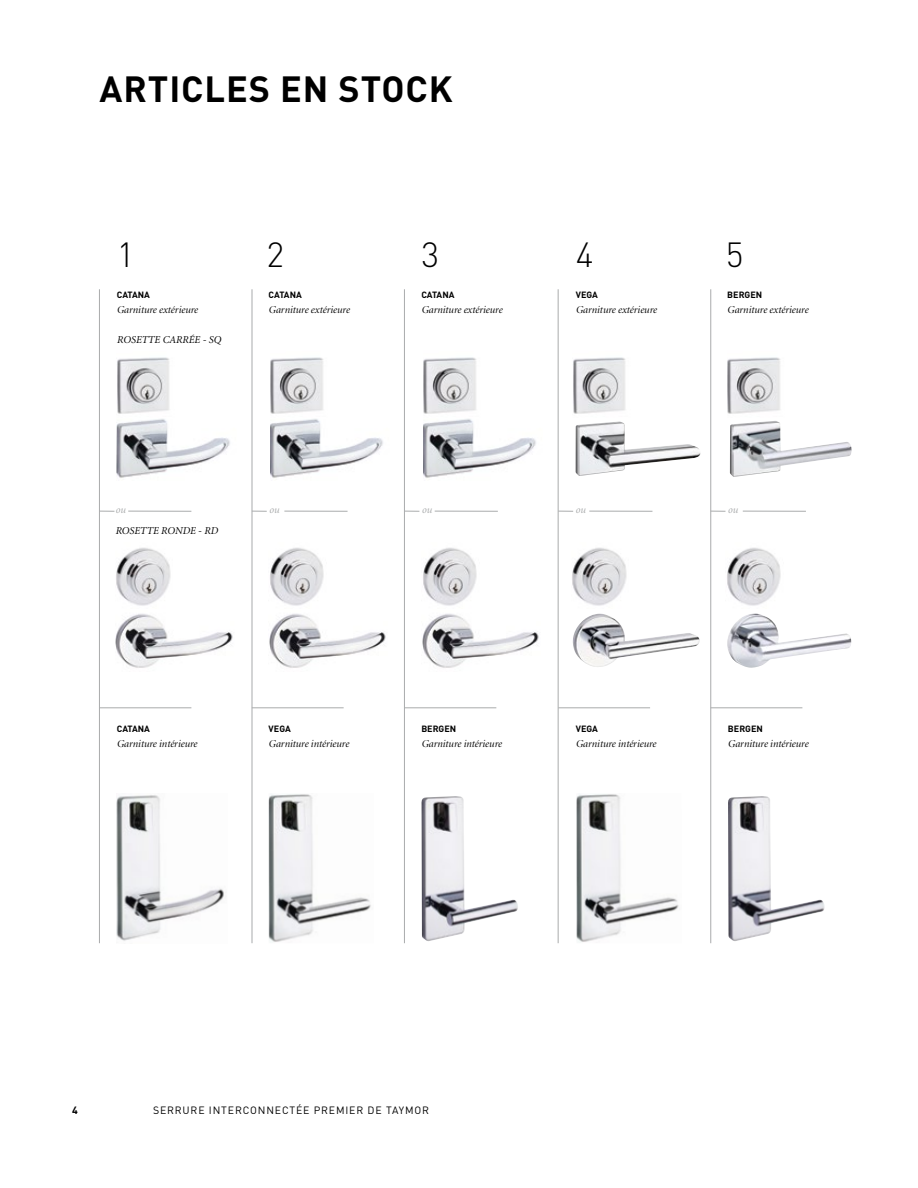
<style>
.page{position:relative;width:918px;height:1188px;background:#fff}
.page>*{position:absolute;margin:0;border:0;box-sizing:border-box;transform-origin:0 0}
.t1{font:700 36px "DIN";letter-spacing:.025em;color:#000}
.t2{font:300 34.5px "DIN";color:#000}
.t3{font:italic 10.5px "Minion Display";color:#000}
.t4{font:10.5px "DIN";letter-spacing:.08em;color:#000}
.t5{font:italic 10.5px "Minion";color:#000}
.t6{font:italic 10.5px "Minion";letter-spacing:-.005em;color:#a9abac}
.t7{font:700 10.5px "DIN";color:#000}
.t8{font:700 9px "DIN";color:#000}
</style>
<div class="page">
<img style="left:117px;top:795px;width:107px;height:146px">
<img style="left:576px;top:794px;width:103px;height:148px">
<img style="left:728px;top:796px;width:97px;height:145px">
<hr style="left:252px;top:289px;width:1px;height:654px;background:#a9abac">
<hr style="left:404px;top:289px;width:1px;height:654px;background:#a9abac">
<hr style="left:558px;top:289px;width:1px;height:654px;background:#a9abac">
<hr style="left:711px;top:289px;width:1px;height:654px;background:#a9abac">
<hr style="left:99px;top:289px;width:1px;height:654px;background:#a9abac">
<hr style="left:100px;top:708px;width:91px;height:1px;background:#a9abac">
<hr style="left:252px;top:708px;width:92px;height:1px;background:#a9abac">
<hr style="left:405px;top:708px;width:91px;height:1px;background:#a9abac">
<hr style="left:558px;top:708px;width:92px;height:1px;background:#a9abac">
<hr style="left:711px;top:708px;width:91px;height:1px;background:#a9abac">
<img style="left:575px;top:421px;width:126px;height:55px">
<img style="left:730px;top:421px;width:122px;height:56px">
<img style="left:573px;top:357px;width:53px;height:57px">
<img style="left:727px;top:357px;width:53px;height:57px">
<img style="left:727px;top:613px;width:125px;height:55px">
<img style="left:572px;top:614px;width:128px;height:53px">
<img style="left:117px;top:419px;width:113px;height:59px">
<img style="left:117px;top:357px;width:53px;height:57px">
<img style="left:115px;top:614px;width:118px;height:54px">
<img style="left:116px;top:547px;width:55px;height:59px">
<img style="left:270px;top:419px;width:113px;height:59px">
<img style="left:270px;top:357px;width:53px;height:57px">
<img style="left:269px;top:614px;width:117px;height:54px">
<img style="left:270px;top:547px;width:54px;height:59px">
<img style="left:423px;top:419px;width:113px;height:59px">
<img style="left:423px;top:357px;width:53px;height:57px">
<img style="left:422px;top:614px;width:117px;height:54px">
<img style="left:423px;top:547px;width:54px;height:59px">
<img style="left:572px;top:547px;width:55px;height:59px">
<img style="left:727px;top:547px;width:54px;height:59px">
<svg style="left:100px;top:511px;width:14px;height:1px"></svg>
<svg style="left:252px;top:511px;width:15px;height:1px"></svg>
<svg style="left:405px;top:511px;width:14px;height:1px"></svg>
<svg style="left:558px;top:511px;width:15px;height:1px"></svg>
<svg style="left:711px;top:511px;width:14px;height:1px"></svg>
<hr style="left:128px;top:511px;width:63px;height:1px;background:#a9abac">
<hr style="left:284px;top:511px;width:64px;height:1px;background:#a9abac">
<hr style="left:435px;top:511px;width:63px;height:1px;background:#a9abac">
<hr style="left:589px;top:511px;width:63px;height:1px;background:#a9abac">
<hr style="left:743px;top:511px;width:63px;height:1px;background:#a9abac">
<img style="left:269px;top:794px;width:102px;height:148px">
<img style="left:421px;top:796px;width:97px;height:145px">
<h1 class="t1" style="left:100px;top:65px;width:355px">ARTICLES EN STOCK</h1>
<h2 class="t2" style="left:117px;top:233px;width:19px">1</h2>
<h2 class="t2" style="left:267px;top:233px;width:19px">2</h2>
<h2 class="t2" style="left:421px;top:233px;width:19px">3</h2>
<h2 class="t2" style="left:576px;top:233px;width:19px">4</h2>
<h2 class="t2" style="left:726px;top:233px;width:19px">5</h2>
<p class="t8" style="left:727px;top:289px;width:36px">BERGEN</p>
<p class="t3" style="left:727px;top:305px;width:82px">Garniture extérieure</p>
<p class="t8" style="left:117px;top:289px;width:35px">CATANA</p>
<p class="t3" style="left:117px;top:305px;width:82px">Garniture extérieure</p>
<p class="t5" style="left:117px;top:334px;width:106px">ROSETTE CARRÉE - SQ</p>
<p class="t8" style="left:269px;top:289px;width:35px">CATANA</p>
<p class="t3" style="left:269px;top:305px;width:82px">Garniture extérieure</p>
<p class="t8" style="left:421px;top:289px;width:35px">CATANA</p>
<p class="t3" style="left:421px;top:305px;width:82px">Garniture extérieure</p>
<p class="t8" style="left:576px;top:289px;width:24px">VEGA</p>
<p class="t3" style="left:576px;top:305px;width:82px">Garniture extérieure</p>
<p class="t6" style="left:115px;top:505px;width:12px">ou</p>
<p class="t6" style="left:269px;top:505px;width:12px">ou</p>
<p class="t6" style="left:422px;top:505px;width:12px">ou</p>
<p class="t6" style="left:576px;top:505px;width:12px">ou</p>
<p class="t6" style="left:728px;top:505px;width:12px">ou</p>
<p class="t5" style="left:115px;top:526px;width:104px">ROSETTE RONDE - RD</p>
<p class="t8" style="left:117px;top:723px;width:35px">CATANA</p>
<p class="t3" style="left:117px;top:738px;width:82px">Garniture intérieure</p>
<p class="t8" style="left:269px;top:723px;width:24px">VEGA</p>
<p class="t3" style="left:269px;top:738px;width:82px">Garniture intérieure</p>
<p class="t8" style="left:421px;top:723px;width:36px">BERGEN</p>
<p class="t3" style="left:421px;top:738px;width:82px">Garniture intérieure</p>
<p class="t8" style="left:576px;top:723px;width:24px">VEGA</p>
<p class="t3" style="left:576px;top:738px;width:82px">Garniture intérieure</p>
<p class="t8" style="left:728px;top:723px;width:36px">BERGEN</p>
<p class="t3" style="left:728px;top:738px;width:82px">Garniture intérieure</p>
<p class="t7" style="left:72px;top:1103px;width:7px">4</p>
<p class="t4" style="left:153px;top:1103px;width:278px">SERRURE INTERCONNECTÉE PREMIER DE TAYMOR</p>
</div>
